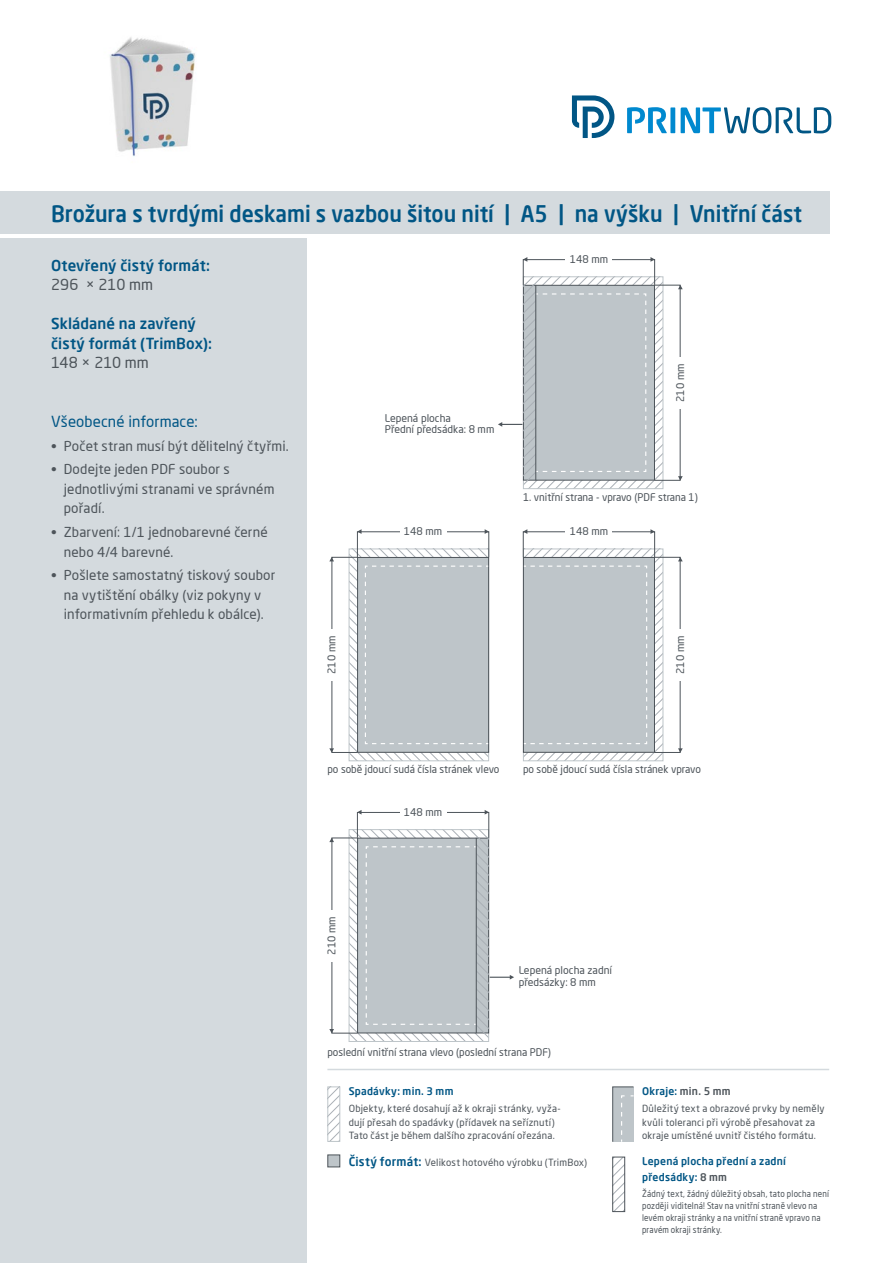
<style>
.page{position:relative;width:893px;height:1263px;background:#fff}
.page>*{position:absolute;margin:0;border:0;box-sizing:border-box;transform-origin:0 0}
.t1{font:500 22.5px "Neo Sans Pro";color:#015685;scale:.94 1}
.t2{font:500 15px/19.5px "Neo Sans Pro";letter-spacing:.01em;color:#015685}
.t3{font:15px "Neo Sans Pro";letter-spacing:.01em;color:#015685}
.t4{font:15px "Neo Sans Pro";color:#4d545a}
.t5{font:13.5px/19.5px "Neo Sans Pro";letter-spacing:.01em;color:#4d545a}
.t6{font:10.5px/11.2px "Neo Sans Pro";color:#4d545a}
.t7{font:500 10.5px/16.5px "Neo Sans Pro";letter-spacing:.025em;color:#015685}
.t8{font:9.75px/13.5px "Neo Sans Pro";letter-spacing:.025em;color:#4d545a}
.t9{font:9px/12px "Neo Sans Pro";letter-spacing:.02em;color:#4d545a;scale:.9 1}
.s1{font-weight:500;font-size:12px;color:#015685}
.s2{color:#4d545a}
</style>
<div class="page">
<div style="left:0;top:238px;width:306px;height:1025px;background:#d4dade"></div>
<div style="left:0;top:191px;width:829px;height:43px;background:#d4dade"></div>
<svg style="left:627px;top:107px;width:204px;height:26px"></svg>
<svg style="left:572px;top:96px;width:42px;height:42px"></svg>
<hr style="left:327px;top:1069px;width:502px;height:1px;background:#d4dade">
<svg style="left:329px;top:1088px;width:9px;height:52px"></svg>
<div style="left:327px;top:1086px;width:13px;height:56px;border:1px solid #bec5c9"></div>
<div style="left:327px;top:1154px;width:13px;height:13px;background:#bec5c9;border:1px solid #4d545a"></div>
<svg style="left:612px;top:1086px;width:22px;height:56px"></svg>
<svg style="left:614px;top:1159px;width:9px;height:51px"></svg>
<div style="left:612px;top:1157px;width:13px;height:55px;border:1px solid #4d545a"></div>
<div style="left:523px;top:259px;width:132px;height:26px;border:1px solid #4d545a"></div>
<div style="left:357px;top:531px;width:132px;height:26px;border:1px solid #4d545a"></div>
<svg style="left:523px;top:257px;width:4px;height:5px"></svg>
<svg style="left:485px;top:529px;width:4px;height:5px"></svg>
<svg style="left:650px;top:257px;width:5px;height:5px"></svg>
<svg style="left:357px;top:529px;width:5px;height:5px"></svg>
<svg style="left:678px;top:285px;width:5px;height:4px"></svg>
<svg style="left:329px;top:557px;width:5px;height:4px"></svg>
<svg style="left:678px;top:476px;width:5px;height:4px"></svg>
<svg style="left:329px;top:748px;width:5px;height:5px"></svg>
<div style="left:566px;top:255px;width:46px;height:9px;background:#fff"></div>
<div style="left:400px;top:527px;width:46px;height:9px;background:#fff"></div>
<svg style="left:349px;top:549px;width:140px;height:213px;background:#c4cacd"></svg>
<svg style="left:498px;top:277px;width:165px;height:213px"></svg>
<svg style="left:349px;top:830px;width:165px;height:212px"></svg>
<hr style="left:535px;top:285px;width:1px;height:195px;background:#4d545a">
<hr style="left:476px;top:838px;width:1px;height:195px;background:#4d545a">
<svg style="left:523px;top:549px;width:140px;height:213px;background:#c2c9cc"></svg>
<div style="left:523px;top:531px;width:132px;height:26px;border:1px solid #4d545a"></div>
<svg style="left:523px;top:529px;width:4px;height:5px"></svg>
<svg style="left:650px;top:529px;width:5px;height:5px"></svg>
<svg style="left:678px;top:557px;width:5px;height:4px"></svg>
<svg style="left:678px;top:748px;width:5px;height:5px"></svg>
<div style="left:566px;top:527px;width:46px;height:9px;background:#fff"></div>
<div style="left:357px;top:812px;width:132px;height:26px;border:1px solid #4d545a"></div>
<svg style="left:485px;top:810px;width:4px;height:4px"></svg>
<svg style="left:357px;top:810px;width:5px;height:4px"></svg>
<svg style="left:329px;top:838px;width:5px;height:4px"></svg>
<svg style="left:329px;top:1029px;width:5px;height:4px"></svg>
<div style="left:400px;top:808px;width:46px;height:8px;background:#fff"></div>
<img style="left:109px;top:37px;width:86px;height:120px">
<h1 class="t1" style="left:51px;top:200px;width:801px">Brožura s tvrdými deskami s vazbou šitou nití | A5 | na výšku | Vnitřní část</h1>
<h2 class="t2" style="left:51px;top:255px;width:160px">Otevřený čistý formát:</h2>
<h2 class="t4" style="left:51px;top:276px;width:104px">296 × 210 mm</h2>
<h2 class="t2" style="left:51px;top:314px;width:162px">Skládané na zavřený čistý formát (TrimBox):</h2>
<h2 class="t4" style="left:51px;top:354px;width:99px">148 × 210 mm</h2>
<h2 class="t3" style="left:51px;top:412px;width:148px">Všeobecné informace:</h2>
<h3 class="t5" style="left:51px;top:436px;width:239px">• Počet stran musí být dělitelný čtyřmi.</h3>
<h3 class="t5" style="left:64px;top:459px;width:212px;text-indent:-13px">• Dodejte jeden PDF soubor s jednotlivými stranami ve správném pořadí.</h3>
<h3 class="t5" style="left:64px;top:522px;width:206px;text-indent:-13px">• Zbarvení: 1/1 jednobarevné černé nebo 4/4 barevné.</h3>
<h3 class="t5" style="left:51px;top:565px;width:226px;text-align:center">• Pošlete samostatný tiskový soubor na vytištění obálky (viz pokyny v informativním přehledu k obálce).</h3>
<p class="t6" style="left:326px;top:674px;width:40px;rotate:-90deg">210 mm</p>
<p class="t6" style="left:570px;top:254px;width:40px">148 mm</p>
<p class="t6" style="left:385px;top:412px;width:111px">Lepená plocha<br>Přední předsádka: 8 mm</p>
<p class="t6" style="left:404px;top:526px;width:40px">148 mm</p>
<p class="t6" style="left:674px;top:402px;width:40px;rotate:-90deg">210 mm</p>
<p class="t6" style="left:523px;top:492px;width:176px">1. vnitřní strana - vpravo (PDF strana 1)</p>
<p class="t6" style="left:570px;top:526px;width:40px">148 mm</p>
<p class="t6" style="left:674px;top:674px;width:40px;rotate:-90deg">210 mm</p>
<p class="t6" style="left:327px;top:764px;width:173px">po sobě jdoucí sudá čísla stránek vlevo</p>
<p class="t6" style="left:523px;top:764px;width:179px">po sobě jdoucí sudá čísla stránek vpravo</p>
<p class="t6" style="left:404px;top:806px;width:40px">148 mm</p>
<p class="t6" style="left:326px;top:955px;width:40px;rotate:-90deg">210 mm</p>
<p class="t6" style="left:519px;top:965px;width:95px">Lepená plocha zadní předsázky: 8 mm</p>
<p class="t6" style="left:327px;top:1046px;width:225px">poslední vnitřní strana vlevo (poslední strana PDF)</p>
<p class="t7" style="left:349px;top:1082px;width:106px">Spadávky: min. 3 mm</p>
<p class="t8" style="left:349px;top:1102px;width:214px">Objekty, které dosahují až k okraji stránky, vyža&shy;dují přesah do spadávky (přídavek na seříznutí)<br>Tato část je během dalšího zpracování ořezána.</p>
<p class="t8" style="left:349px;top:1155px;width:240px"><span class="s1">Čistý formát:</span> Velikost hotového výrobku (TrimBox)</p>
<p class="t7" style="left:642px;top:1082px;width:90px">Okraje: <span class="s2">min. 5 mm</span></p>
<p class="t8" style="left:642px;top:1102px;width:184px">Důležitý text a obrazové prvky by neměly kvůli toleranci při výrobě přesahovat za okraje umístěné uvnitř čistého formátu.</p>
<p class="t7" style="left:642px;top:1152px;width:145px">Lepená plocha přední a zadní předsádky: <span class="s2">8 mm</span></p>
<p class="t9" style="left:642px;top:1188px;width:209px">Žádný text, žádný důležitý obsah, tato plocha není později viditelná! Stav na vnitřní straně vlevo na levém okraji stránky a na vnitřní straně vpravo na pravém okraji stránky.</p>
</div>
